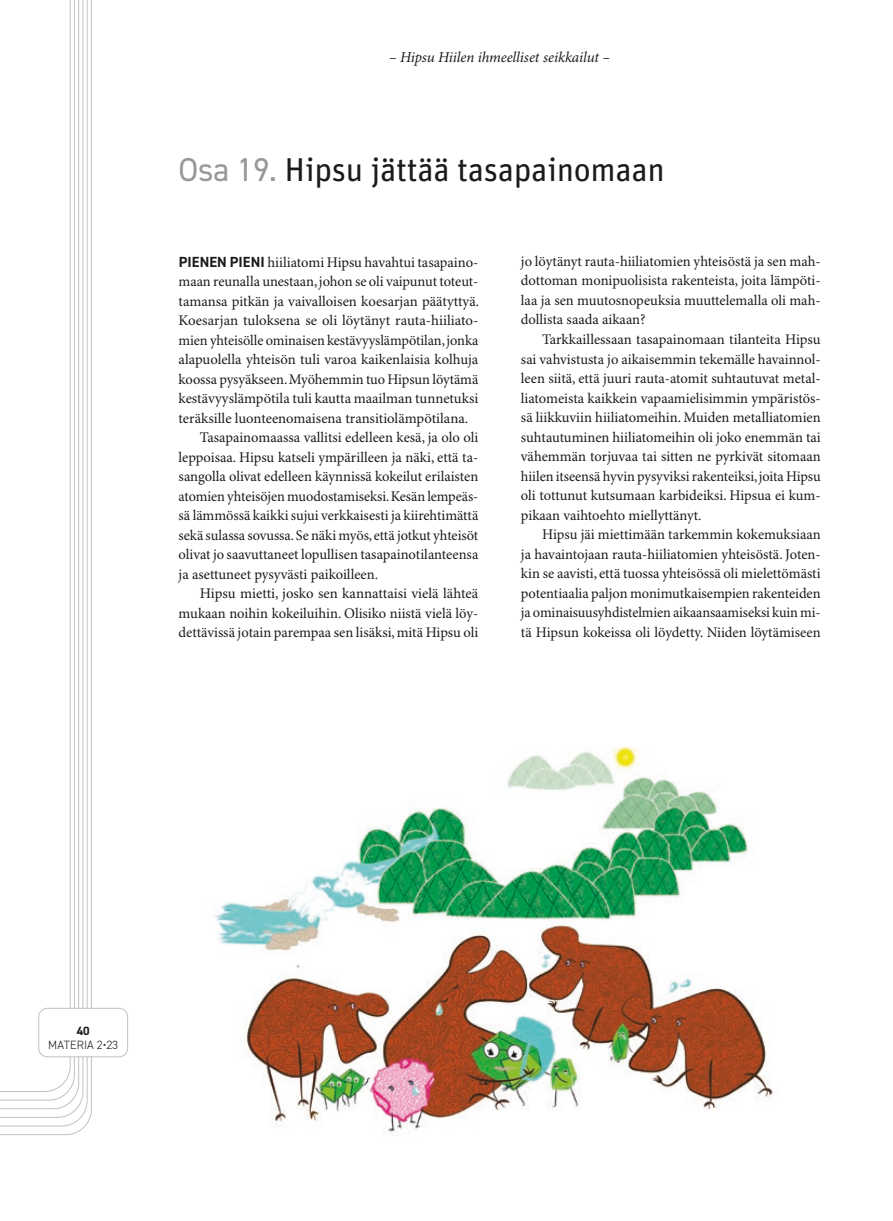
<style>
.page{position:relative;width:893px;height:1221px;background:#fff}
.page>*{position:absolute;margin:0;border:0;box-sizing:border-box;transform-origin:0 0}
.t1{font:33px "Unit Pro";letter-spacing:-.01em;color:#1c1b1a}
.t2{font:italic 15px "Minion Pro";letter-spacing:-.005em;color:#1c1b1a}
.t3{font:14.7px/19.5px "Minion Pro";color:#1c1b1a;text-align:justify}
.t4{font:300 12px "DIN2014";letter-spacing:.01em;color:#1c1b1a}
.t5{font:700 12px "DIN2014";color:#1c1b1a}
.s1{font-family:"DIN2014";color:#969898}
.s2{font-family:"DIN2014";font-weight:700}
</style>
<div class="page">
<img style="left:214px;top:746px;width:559px;height:387px">
<svg style="left:0;top:0;width:92px;height:1134px"></svg>
<svg style="left:0;top:0;width:88px;height:1126px"></svg>
<svg style="left:0;top:0;width:83px;height:1117px"></svg>
<svg style="left:0;top:0;width:79px;height:1109px"></svg>
<svg style="left:0;top:0;width:75px;height:1100px"></svg>
<svg style="left:0;top:0;width:71px;height:1091px"></svg>
<div style="left:39px;top:1008px;width:89px;height:48px;background:#fff;border-radius:9px"></div>
<div style="left:39px;top:1008px;width:89px;height:48px;border:1px solid #bfc1c1;border-radius:9px"></div>
<p class="t2" style="left:389px;top:49px;width:222px">– Hipsu Hiilen ihmeelliset seikkailut –</p>
<h1 class="t1" style="left:179px;top:147px;width:488px"><span class="s1">Osa 19.</span> Hipsu jättää tasapainomaan</h1>
<p class="t3" style="left:179px;top:253px;width:300px"><span class="s2">PIENEN PIENI</span> hiiliatomi Hipsu havahtui tasapaino-</p>
<p class="t3" style="left:179px;top:272px;width:301px">maan reunalla unestaan, johon se oli vaipunut toteut-</p>
<p class="t3" style="left:179px;top:292px;width:302px">tamansa pitkän ja vaivalloisen koesarjan päätyttyä.</p>
<p class="t3" style="left:179px;top:311px;width:301px">Koesarjan tuloksena se oli löytänyt rauta-hiiliato-</p>
<p class="t3" style="left:179px;top:331px;width:301px">mien yhteisölle ominaisen kestävyyslämpötilan, jonka</p>
<p class="t3" style="left:179px;top:350px;width:301px">alapuolella yhteisön tuli varoa kaikenlaisia kolhuja</p>
<p class="t3" style="left:179px;top:370px;width:301px">koossa pysyäkseen. Myöhemmin tuo Hipsun löytämä</p>
<p class="t3" style="left:179px;top:389px;width:301px">kestävyyslämpötila tuli kautta maailman tunnetuksi</p>
<p class="t3" style="left:179px;top:409px;width:291px">teräksille luonteenomaisena transitiolämpötilana.</p>
<p class="t3" style="left:200px;top:428px;width:280px">Tasapainomaassa vallitsi edelleen kesä, ja olo oli</p>
<p class="t3" style="left:179px;top:448px;width:301px">leppoisaa. Hipsu katseli ympärilleen ja näki, että ta-</p>
<p class="t3" style="left:179px;top:467px;width:301px">sangolla olivat edelleen käynnissä kokeilut erilaisten</p>
<p class="t3" style="left:179px;top:487px;width:301px">atomien yhteisöjen muodostamiseksi. Kesän lempeäs-</p>
<p class="t3" style="left:179px;top:506px;width:301px">sä lämmössä kaikki sujui verkkaisesti ja kiirehtimättä</p>
<p class="t3" style="left:179px;top:526px;width:301px">sekä sulassa sovussa. Se näki myös, että jotkut yhteisöt</p>
<p class="t3" style="left:179px;top:545px;width:301px">olivat jo saavuttaneet lopullisen tasapainotilanteensa</p>
<p class="t3" style="left:179px;top:565px;width:201px">ja asettuneet pysyvästi paikoilleen.</p>
<p class="t3" style="left:200px;top:584px;width:280px">Hipsu mietti, josko sen kannattaisi vielä lähteä</p>
<p class="t3" style="left:179px;top:604px;width:301px">mukaan noihin kokeiluihin. Olisiko niistä vielä löy-</p>
<p class="t3" style="left:179px;top:623px;width:301px">dettävissä jotain parempaa sen lisäksi, mitä Hipsu oli</p>
<p class="t3" style="left:521px;top:252px;width:301px">jo löytänyt rauta-hiiliatomien yhteisöstä ja sen mah&shy;dottoman monipuolisista rakenteista, joita lämpöti&shy;laa ja sen muutosnopeuksia muuttelemalla oli mah&shy;dollista saada aikaan?</p>
<p class="t3" style="left:521px;top:330px;width:301px;text-indent:21px">Tarkkaillessaan tasapainomaan tilanteita Hipsu sai vahvistusta jo aikaisemmin tekemälle havainnol&shy;leen siitä, että juuri rauta-atomit suhtautuvat metal&shy;liatomeista kaikkein vapaamielisimmin ympäristös&shy;sä liikkuviin hiiliatomeihin. Muiden metalliatomien suhtautuminen hiiliatomeihin oli joko enemmän tai vähemmän torjuvaa tai sitten ne pyrkivät sitomaan hiilen itseensä hyvin pysyviksi rakenteiksi, joita Hipsu oli tottunut kutsumaan karbideiksi. Hipsua ei kum&shy;pikaan vaihtoehto miellyttänyt.</p>
<p class="t3" style="left:521px;top:525px;width:301px;text-indent:21px">Hipsu jäi miettimään tarkemmin kokemuksiaan ja havaintojaan rauta-hiiliatomien yhteisöstä. Joten&shy;kin se aavisti, että tuossa yhteisössä oli mielettömästi potentiaalia paljon monimutkaisempien rakenteiden ja ominaisuusyhdistelmien aikaansaamiseksi kuin mi&shy;tä Hipsun kokeissa oli löydetty. Niiden löytämiseen</p>
<p class="t5" style="left:77px;top:1022px;width:14px">40</p>
<p class="t4" style="left:48px;top:1037px;width:71px">MATERIA 2•23</p>
</div>
